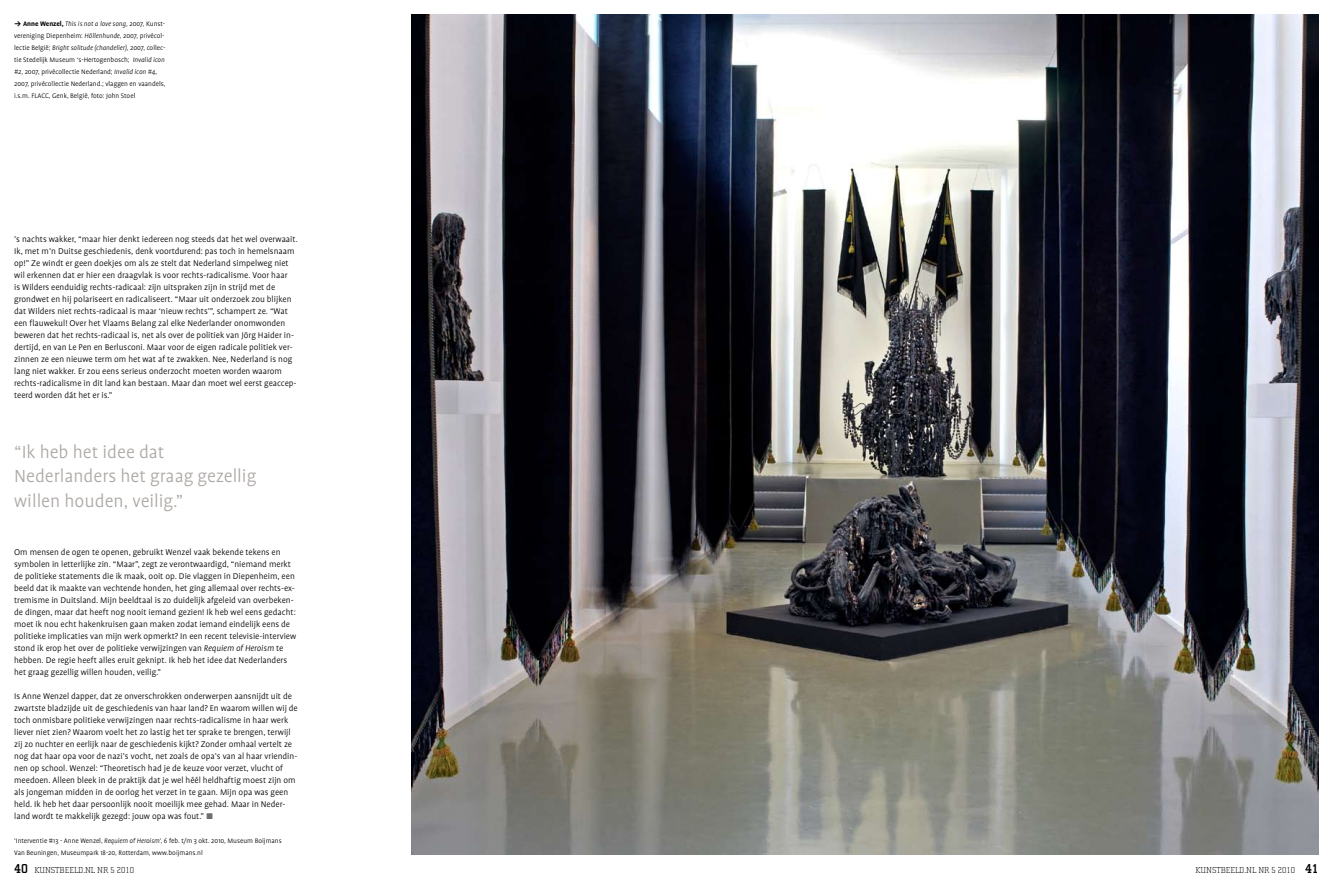
<style>
.page{position:relative;width:1333px;height:885px;background:#fff}
.page>*{position:absolute;margin:0;border:0;box-sizing:border-box;transform-origin:0 0}
.t1{font:300 20px/24px "Profile";color:#ada8a5}
.t2{font:300 9.5px/12px "Profile";color:#000}
.t3{font:100 8.9px "Cholla Slab";color:#000}
.t4{font:300 7.5px/12px "Profile";color:#000}
.s1{font-family:"Profile XP";font-weight:700}
.s2{font-weight:700}
.s3{font-style:italic}
.s4{font-family:"Profile XP";color:#736c6c}
.s5{font-weight:700;font-size:13.3px}
</style>
<div class="page">
<img style="left:411px;top:14px;width:907px;height:840px">
<p class="t4" style="left:14px;top:18px;width:153px"><span class="s1">&gt;</span> <span class="s2">Anne Wenzel,</span> <span class="s3">This is not a love song</span>, 2007, Kunst&shy;vereniging Diepenheim: <span class="s3">Höllenhunde</span>, 2007, privécol&shy;lectie België; <span class="s3">Bright solitude (chandelier)</span>, 2007, collec&shy;tie Stedelijk Museum ‘s-Hertogenbosch; <span class="s3">Invalid icon #2</span>, 2007, privécollectie Nederland; <span class="s3">Invalid icon #4</span>, 2007, privécollectie Nederland.; vlaggen en vaandels, i.s.m. FLACC, Genk, België, foto: John Stoel</p>
<p class="t2" style="left:14px;top:233px;width:285px">’s nachts wakker, “maar hier denkt iedereen nog steeds dat het wel overwaait.<br>Ik, met m’n Duitse geschiedenis, denk voortdurend: pas toch in hemelsnaam op!” Ze windt er geen doekjes om als ze stelt dat Nederland simpelweg niet wil erkennen dat er hier een draagvlak is voor rechts-radicalisme. Voor haar<br>is Wilders eenduidig rechts-radicaal: zijn uitspraken zijn in strijd met de grondwet en hij polariseert en radicaliseert. “Maar uit onderzoek zou blijken dat Wilders niet rechts-radicaal is maar ‘nieuw rechts’”, schampert ze. “Wat een flauwekul! Over het Vlaams Belang zal elke Nederlander onomwonden beweren dat het rechts-radicaal is, net als over de politiek van Jörg Haider in&shy;dertijd, en van Le Pen en Berlusconi. Maar voor de eigen radicale politiek ver&shy;zinnen ze een nieuwe term om het wat af te zwakken. Nee, Nederland is nog lang niet wakker. Er zou eens serieus onderzocht moeten worden waarom rechts-radicalisme in dit land kan bestaan. Maar dan moet wel eerst geaccep&shy;teerd worden dát het er is.”</p>
<h1 class="t1" style="left:14px;top:440px;width:244px">“Ik heb het idee dat<br>Nederlanders het graag gezellig willen houden, veilig.”</h1>
<p class="t2" style="left:14px;top:545px;width:284px">Om mensen de ogen te openen, gebruikt Wenzel vaak bekende tekens en symbolen in letterlijke zin. “Maar”, zegt ze verontwaardigd, “niemand merkt de politieke statements die ik maak, ooit op. Die vlaggen in Diepenheim, een beeld dat ik maakte van vechtende honden, het ging allemaal over rechts-ex&shy;tremisme in Duitsland. Mijn beeldtaal is zo duidelijk afgeleid van overbeken&shy;de dingen, maar dat heeft nog nooit iemand gezien! Ik heb wel eens gedacht: moet ik nou echt hakenkruisen gaan maken zodat iemand eindelijk eens de politieke implicaties van mijn werk opmerkt? In een recent televisie-interview stond ik erop het over de politieke verwijzingen van <span class="s3">Requiem of Heroism</span> te hebben. De regie heeft alles eruit geknipt. Ik heb het idee dat Nederlanders het graag gezellig willen houden, veilig.”</p>
<p class="t2" style="left:14px;top:689px;width:285px">Is Anne Wenzel dapper, dat ze onverschrokken onderwerpen aansnijdt uit de zwartste bladzijde uit de geschiedenis van haar land? En waarom willen wij de toch onmisbare politieke verwijzingen naar rechts-radicalisme in haar werk liever niet zien? Waarom voelt het zo lastig het ter sprake te brengen, terwijl zij zo nuchter en eerlijk naar de geschiedenis kijkt? Zonder omhaal vertelt ze nog dat haar opa voor de nazi’s vocht, net zoals de opa’s van al haar vriendin&shy;nen op school. Wenzel: “Theoretisch had je de keuze voor verzet, vlucht of meedoen. Alleen bleek in de praktijk dat je wel héél heldhaftig moest zijn om als jongeman midden in de oorlog het verzet in te gaan. Mijn opa was geen held. Ik heb het daar persoonlijk nooit moeilijk mee gehad. Maar in Neder&shy;land wordt te makkelijk gezegd: jouw opa was fout.” <span class="s4">:</span></p>
<p class="t4" style="left:14px;top:834px;width:269px">‘Interventie #13 - Anne Wenzel, <span class="s3">Requiem of Heroism</span>’, 6 feb. t/m 3 okt. 2010, Museum Boijmans<br>Van Beuningen, Museumpark 18-20, Rotterdam, www.boijmans.nl</p>
<p class="t3" style="left:14px;top:864px;width:121px"><span class="s5">40</span> KUNSTBEELD.NL NR 5 2010</p>
<p class="t3" style="left:1195px;top:864px;width:125px">KUNSTBEELD.NL NR 5 2010 <span class="s5">41</span></p>
</div>
